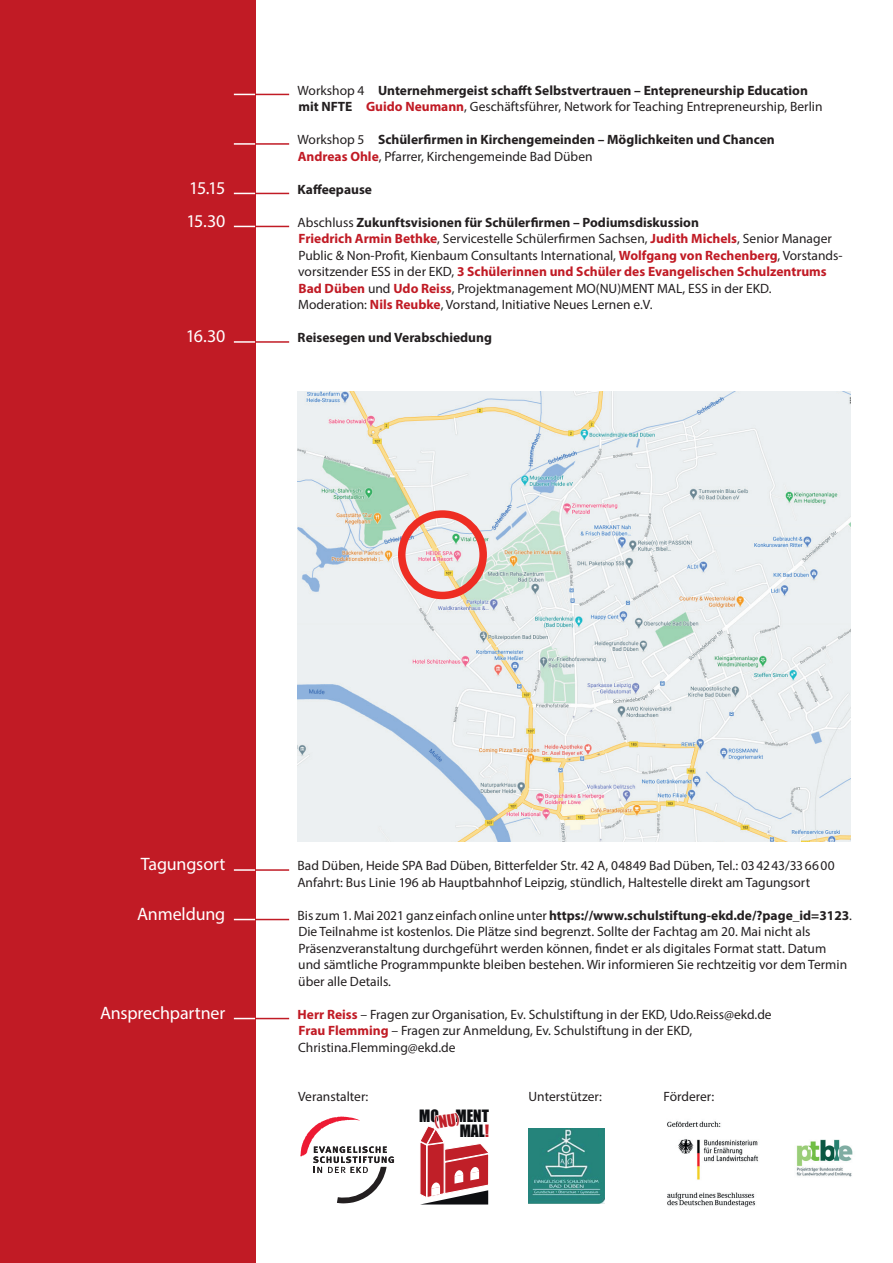
<style>
.page{position:relative;width:893px;height:1263px;background:#fff}
.page>*{position:absolute;margin:0;border:0;box-sizing:border-box;transform-origin:0 0}
.t1{font:18px "Myriad Pro";letter-spacing:-.01em;color:#fff}
.t2{font:15.6px/15.6px "Impact";color:#0e0f12;text-align:right}
.t3{font:600 15.6px "Myriad Pro";color:#c01f28}
.t4{font:13.5px/16.5px "Myriad Pro";color:#231f20}
.t5{font:700 13.5px/16.5px "Myriad Pro";color:#231f20}
.s1{font-weight:400}
.s2{color:#c11b25}
.s3{font-weight:700}
.s4{font-weight:700;color:#c11b25}
.s5{color:#c01f28}
.s6{font-family:"Impact";font-weight:400}
</style>
<div class="page">
<div style="left:0;top:0;width:255px;height:1263px;background:#c11b25"></div>
<svg style="left:300px;top:1116px;width:94px;height:87px"></svg>
<svg style="left:234px;top:94px;width:21px;height:1px"></svg>
<hr style="left:255px;top:94px;width:34px;height:1px;background:#c11b25">
<hr style="left:234px;top:143px;width:21px;height:2px;background:#fff">
<hr style="left:255px;top:143px;width:34px;height:2px;background:#c11b25">
<svg style="left:234px;top:193px;width:21px;height:1px"></svg>
<hr style="left:255px;top:193px;width:34px;height:1px;background:#c11b25">
<svg style="left:234px;top:226px;width:21px;height:1px"></svg>
<hr style="left:255px;top:226px;width:34px;height:1px;background:#c11b25">
<hr style="left:234px;top:341px;width:21px;height:2px;background:#fff">
<hr style="left:255px;top:341px;width:34px;height:2px;background:#c11b25">
<hr style="left:234px;top:869px;width:21px;height:2px;background:#fff">
<hr style="left:255px;top:869px;width:34px;height:2px;background:#c11b25">
<svg style="left:234px;top:919px;width:21px;height:1px"></svg>
<hr style="left:255px;top:919px;width:34px;height:1px;background:#c11b25">
<svg style="left:234px;top:1018px;width:21px;height:1px"></svg>
<hr style="left:255px;top:1018px;width:34px;height:1px;background:#c11b25">
<img style="left:298px;top:391px;width:552px;height:451px">
<div style="left:398px;top:510px;width:89px;height:89px;border:8px solid #ee2d23;border-radius:50%"></div>
<img style="left:667px;top:1121px;width:186px;height:86px">
<img style="left:529px;top:1128px;width:75px;height:76px">
<svg style="left:420px;top:1126px;width:69px;height:78px"></svg>
<p class="t5" style="left:298px;top:82px;width:526px"><span class="s1">Workshop 4</span> Unternehmergeist schafft Selbstvertrauen – Entepreneurship Education mit NFTE <span class="s2">Guido Neumann</span><span class="s1">, Geschäftsführer, Network for Teaching Entrepreneurship, Berlin</span></p>
<p class="t5" style="left:298px;top:131px;width:479px"><span class="s1">Workshop 5</span> Schülerfirmen in Kirchengemeinden – Möglichkeiten und Chancen<br><span class="s2">Andreas Ohle</span><span class="s1">, Pfarrer, Kirchengemeinde Bad Düben</span></p>
<h1 class="t1" style="left:189px;top:177px;width:38px">15.15</h1>
<p class="t5" style="left:298px;top:181px;width:76px">Kaffeepause</p>
<h1 class="t1" style="left:186px;top:210px;width:40px">15.30</h1>
<p class="t4" style="left:298px;top:214px;width:546px">Abschluss <span class="s3">Zukunftsvisionen für Schülerfirmen – Podiumsdiskussion<br></span><span class="s4">Friedrich Armin Bethke</span>, Servicestelle Schülerfirmen Sachsen, <span class="s4">Judith Michels</span>, Senior Manager Public &amp; Non-Profit, Kienbaum Consultants International, <span class="s4">Wolfgang von Rechenberg</span>, Vorstands&shy;vorsitzender ESS in der EKD, <span class="s4">3 Schülerinnen und Schüler des Evangelischen Schulzentrums Bad Düben</span> und <span class="s4">Udo Reiss</span>, Projektmanagement MO(NU)MENT MAL, ESS in der EKD.<br>Moderation: <span class="s4">Nils Reubke</span>, Vorstand, Initiative Neues Lernen e.V.</p>
<h1 class="t1" style="left:186px;top:325px;width:41px">16.30</h1>
<p class="t5" style="left:298px;top:329px;width:196px">Reisesegen und Verabschiedung</p>
<h1 class="t1" style="left:141px;top:853px;width:86px">Tagungsort</h1>
<p class="t4" style="left:297px;top:857px;width:539px">Bad Düben, Heide SPA Bad Düben, Bitterfelder Str. 42 A, 04849 Bad Düben, Tel.: 034243/336600<br>Anfahrt: Bus Linie 196 ab Hauptbahnhof Leipzig, stündlich, Haltestelle direkt am Tagungsort</p>
<h1 class="t1" style="left:137px;top:903px;width:90px">Anmeldung</h1>
<p class="t4" style="left:298px;top:907px;width:556px">Bis zum 1. Mai 2021 ganz einfach online unter <span class="s3">https://www.schulstiftung-ekd.de/?page_id=3123</span>.<br>Die Teilnahme ist kostenlos. Die Plätze sind begrenzt. Sollte der Fachtag am 20. Mai nicht als Präsenzveranstaltung durchgeführt werden können, findet er als digitales Format statt. Datum<br>und sämtliche Programmpunkte bleiben bestehen. Wir informieren Sie rechtzeitig vor dem Termin über alle Details.</p>
<h1 class="t1" style="left:100px;top:1002px;width:127px">Ansprechpartner</h1>
<p class="t4" style="left:298px;top:1006px;width:476px"><span class="s4">Herr Reiss</span> – Fragen zur Organisation, Ev. Schulstiftung in der EKD, Udo.Reiss@ekd.de<br><span class="s4">Frau Flemming</span> – Fragen zur Anmeldung, Ev. Schulstiftung in der EKD,<br>Christina.Flemming@ekd.de</p>
<p class="t4" style="left:298px;top:1088px;width:72px">Veranstalter:</p>
<p class="t4" style="left:529px;top:1088px;width:75px">Unterstützer:</p>
<p class="t4" style="left:664px;top:1088px;width:52px">Förderer:</p>
<p class="t2" style="left:419px;top:1107px;width:71px">MO MENT<br>MAL<span class="s5">!</span></p>
<p class="t3" style="left:432px;top:1112px;width:28px;rotate:-9deg">(<span class="s6">NU</span>)</p>
</div>
